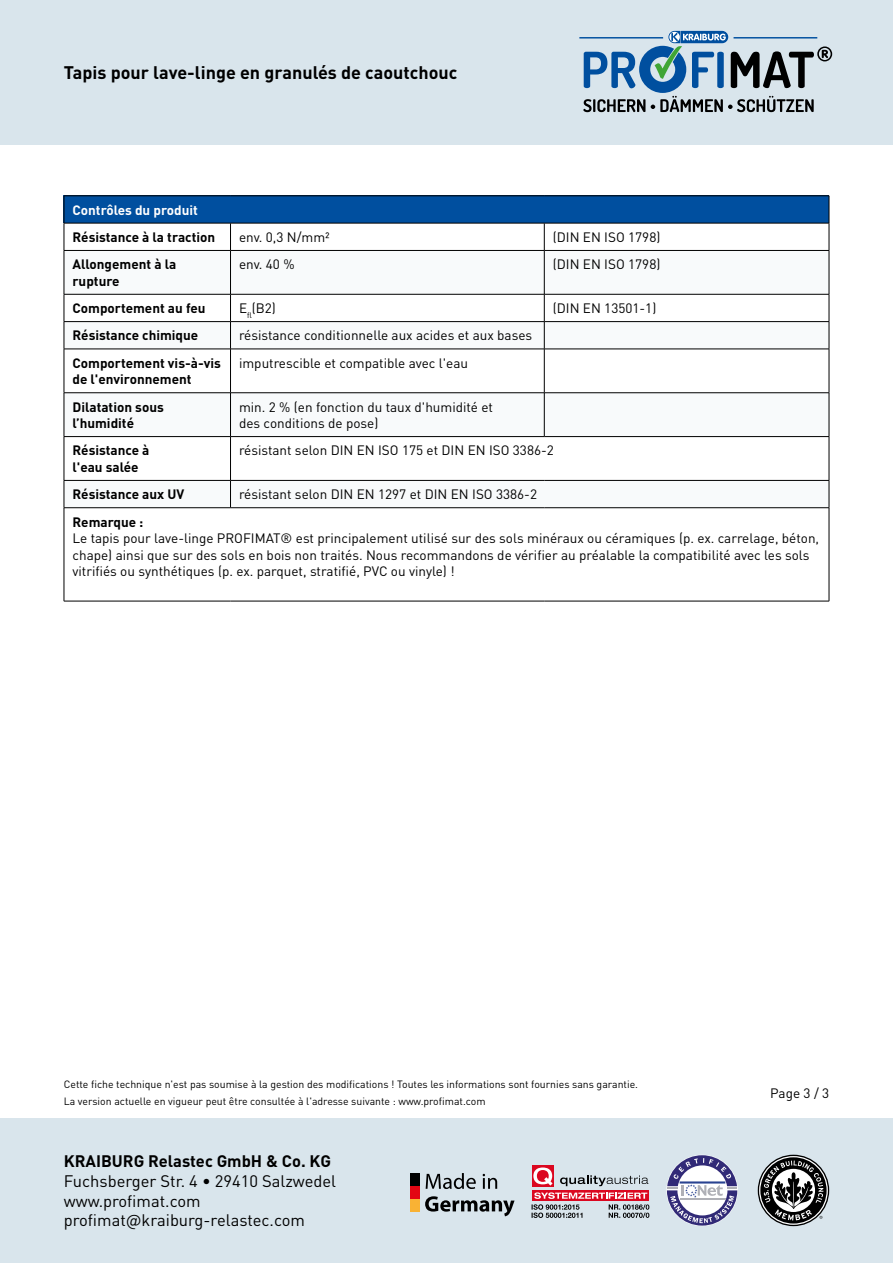
<style>
.page{position:relative;width:893px;height:1263px;background:#fff}
.page>*{position:absolute;margin:0;border:0;box-sizing:border-box;transform-origin:0 0}
.t1{font:700 18px "DIN Pro";color:#000}
.t2{font:16.5px/19.8px "DIN Pro";color:#000}
.t3{font:700 16.5px "DIN Pro";color:#000}
.t4{font:13.5px/16.5px "DIN Pro";color:#000}
.t5{font:700 13.5px/16.5px "DIN Pro";color:#000}
.t6{font:700 13.5px "DIN Pro";color:#fff}
.t7{font:10.5px/16.5px "DIN Pro";color:#000}
</style>
<div class="page">
<div style="left:0;top:0;width:893px;height:145px;background:#d9e5ec"></div>
<div style="left:0;top:1118px;width:893px;height:145px;background:#d9e5ec"></div>
<svg style="left:667px;top:1155px;width:70px;height:70px"></svg>
<svg style="left:758px;top:1155px;width:71px;height:71px"></svg>
<div style="left:532px;top:1190px;width:117px;height:11px;background:#db0720"></div>
<svg style="left:560px;top:1175px;width:88px;height:11px"></svg>
<div style="left:532px;top:1165px;width:22px;height:22px;background:#db0720"></div>
<svg style="left:533px;top:1167px;width:20px;height:18px"></svg>
<svg style="left:532px;top:1192px;width:117px;height:26px"></svg>
<svg style="left:426px;top:1173px;width:50px;height:16px"></svg>
<svg style="left:483px;top:1174px;width:14px;height:15px"></svg>
<svg style="left:425px;top:1196px;width:90px;height:20px"></svg>
<div style="left:410px;top:1173px;width:9px;height:13px;background:#000"></div>
<div style="left:410px;top:1186px;width:9px;height:13px;background:#e30613"></div>
<div style="left:410px;top:1199px;width:9px;height:13px;background:#f9b234"></div>
<hr style="left:579px;top:37px;width:84px;height:2px;background:#004f9f">
<svg style="left:668px;top:30px;width:61px;height:14px"></svg>
<svg style="left:583px;top:31px;width:249px;height:81px"></svg>
<div style="left:64px;top:196px;width:765px;height:27px;background:#004f9f"></div>
<svg style="left:65px;top:251px;width:764px;height:256px"></svg>
<hr style="left:64px;top:196px;width:167px;height:1px;background:#000">
<hr style="left:231px;top:196px;width:313px;height:1px;background:#000">
<hr style="left:544px;top:196px;width:285px;height:1px;background:#000">
<hr style="left:64px;top:223px;width:167px;height:1px;background:#000">
<svg style="left:64px;top:196px;width:1px;height:54px"></svg>
<hr style="left:231px;top:223px;width:313px;height:1px;background:#000">
<svg style="left:230px;top:223px;width:1px;height:27px"></svg>
<hr style="left:544px;top:223px;width:285px;height:1px;background:#000">
<svg style="left:544px;top:223px;width:1px;height:27px"></svg>
<svg style="left:829px;top:196px;width:1px;height:54px"></svg>
<hr style="left:64px;top:250px;width:167px;height:1px;background:#000">
<hr style="left:64px;top:251px;width:1px;height:43px;background:#000">
<hr style="left:231px;top:250px;width:313px;height:1px;background:#000">
<hr style="left:230px;top:251px;width:1px;height:43px;background:#000">
<hr style="left:544px;top:250px;width:285px;height:1px;background:#000">
<hr style="left:544px;top:251px;width:1px;height:43px;background:#000">
<hr style="left:829px;top:251px;width:1px;height:43px;background:#000">
<hr style="left:64px;top:294px;width:167px;height:1px;background:#000">
<hr style="left:231px;top:294px;width:313px;height:1px;background:#000">
<hr style="left:544px;top:294px;width:285px;height:1px;background:#000">
<hr style="left:64px;top:321px;width:167px;height:1px;background:#000">
<svg style="left:64px;top:294px;width:1px;height:55px"></svg>
<hr style="left:231px;top:321px;width:313px;height:1px;background:#000">
<svg style="left:230px;top:294px;width:1px;height:55px"></svg>
<hr style="left:544px;top:321px;width:285px;height:1px;background:#000">
<svg style="left:544px;top:294px;width:1px;height:55px"></svg>
<svg style="left:829px;top:294px;width:1px;height:55px"></svg>
<hr style="left:64px;top:349px;width:167px;height:1px;background:#000">
<hr style="left:64px;top:349px;width:1px;height:44px;background:#000">
<hr style="left:231px;top:349px;width:313px;height:1px;background:#000">
<hr style="left:230px;top:349px;width:1px;height:44px;background:#000">
<hr style="left:544px;top:349px;width:285px;height:1px;background:#000">
<hr style="left:544px;top:349px;width:1px;height:44px;background:#000">
<hr style="left:829px;top:349px;width:1px;height:44px;background:#000">
<hr style="left:64px;top:392px;width:167px;height:1px;background:#000">
<hr style="left:64px;top:393px;width:1px;height:43px;background:#000">
<hr style="left:231px;top:392px;width:313px;height:1px;background:#000">
<hr style="left:230px;top:393px;width:1px;height:43px;background:#000">
<hr style="left:544px;top:392px;width:285px;height:1px;background:#000">
<hr style="left:544px;top:393px;width:1px;height:43px;background:#000">
<hr style="left:829px;top:393px;width:1px;height:43px;background:#000">
<hr style="left:64px;top:436px;width:167px;height:1px;background:#000">
<hr style="left:64px;top:437px;width:1px;height:43px;background:#000">
<hr style="left:231px;top:436px;width:313px;height:1px;background:#000">
<hr style="left:230px;top:437px;width:1px;height:43px;background:#000">
<hr style="left:544px;top:436px;width:285px;height:1px;background:#000">
<hr style="left:829px;top:437px;width:1px;height:43px;background:#000">
<hr style="left:64px;top:480px;width:167px;height:1px;background:#000">
<svg style="left:64px;top:481px;width:1px;height:26px"></svg>
<hr style="left:231px;top:480px;width:313px;height:1px;background:#000">
<svg style="left:230px;top:481px;width:1px;height:26px"></svg>
<hr style="left:544px;top:480px;width:285px;height:1px;background:#000">
<svg style="left:829px;top:481px;width:1px;height:26px"></svg>
<hr style="left:64px;top:507px;width:167px;height:1px;background:#000">
<hr style="left:64px;top:508px;width:1px;height:93px;background:#000">
<hr style="left:231px;top:507px;width:313px;height:1px;background:#000">
<hr style="left:544px;top:507px;width:285px;height:1px;background:#000">
<hr style="left:829px;top:508px;width:1px;height:93px;background:#000">
<hr style="left:64px;top:601px;width:167px;height:1px;background:#000">
<hr style="left:231px;top:601px;width:313px;height:1px;background:#000">
<hr style="left:544px;top:601px;width:285px;height:1px;background:#000">
<h1 class="t1" style="left:64px;top:60px;width:395px">Tapis pour lave-linge en granulés de caoutchouc</h1>
<p class="t6" style="left:72px;top:201px;width:127px">Contrôles du produit</p>
<p class="t5" style="left:72px;top:228px;width:144px">Résistance à la traction</p>
<p class="t4" style="left:239px;top:228px;width:92px">env. 0,3 N/mm²</p>
<p class="t4" style="left:553px;top:228px;width:109px">(DIN EN ISO 1798)</p>
<p class="t5" style="left:72px;top:256px;width:105px">Allongement à la rupture</p>
<p class="t4" style="left:239px;top:256px;width:57px">env. 40 %</p>
<p class="t4" style="left:553px;top:256px;width:109px">(DIN EN ISO 1798)</p>
<p class="t5" style="left:72px;top:299px;width:135px">Comportement au feu</p>
<p class="t4" style="left:239px;top:299px;width:38px">E<sub>fl</sub>(B2)</p>
<p class="t4" style="left:553px;top:299px;width:105px">(DIN EN 13501-1)</p>
<p class="t5" style="left:72px;top:327px;width:127px">Résistance chimique</p>
<p class="t4" style="left:239px;top:327px;width:295px">résistance conditionnelle aux acides et aux bases</p>
<p class="t5" style="left:72px;top:354px;width:150px">Comportement vis-à-vis de l'environnement</p>
<p class="t4" style="left:239px;top:354px;width:231px">imputrescible et compatible avec l'eau</p>
<p class="t5" style="left:72px;top:398px;width:93px">Dilatation sous l’humidité</p>
<p class="t4" style="left:239px;top:398px;width:256px">min. 2 % (en fonction du taux d'humidité et des conditions de pose)</p>
<p class="t5" style="left:72px;top:442px;width:78px">Résistance à l'eau salée</p>
<p class="t4" style="left:239px;top:442px;width:316px">résistant selon DIN EN ISO 175 et DIN EN ISO 3386-2</p>
<p class="t5" style="left:72px;top:485px;width:113px">Résistance aux UV</p>
<p class="t4" style="left:239px;top:485px;width:300px">résistant selon DIN EN 1297 et DIN EN ISO 3386-2</p>
<p class="t5" style="left:72px;top:513px;width:72px">Remarque :</p>
<p class="t4" style="left:72px;top:529px;width:748px">Le tapis pour lave-linge PROFIMAT® est principalement utilisé sur des sols minéraux ou céramiques (p. ex. carrelage, béton, chape) ainsi que sur des sols en bois non traités. Nous recommandons de vérifier au préalable la compatibilité avec les sols vitrifiés ou synthétiques (p. ex. parquet, stratifié, PVC ou vinyle) !</p>
<p class="t7" style="left:64px;top:1076px;width:576px">Cette fiche technique n'est pas soumise à la gestion des modifications ! Toutes les informations sont fournies sans garantie.<br>La version actuelle en vigueur peut être consultée à l'adresse suivante : www.profimat.com</p>
<p class="t3" style="left:64px;top:1150px;width:269px">KRAIBURG Relastec GmbH &amp; Co. KG</p>
<p class="t2" style="left:64px;top:1170px;width:274px">Fuchsberger Str. 4 • 29410 Salzwedel www.profimat.com profimat@kraiburg-relastec.com</p>
<p class="t4" style="left:770px;top:1084px;width:60px">Page 3 / 3</p>
</div>
